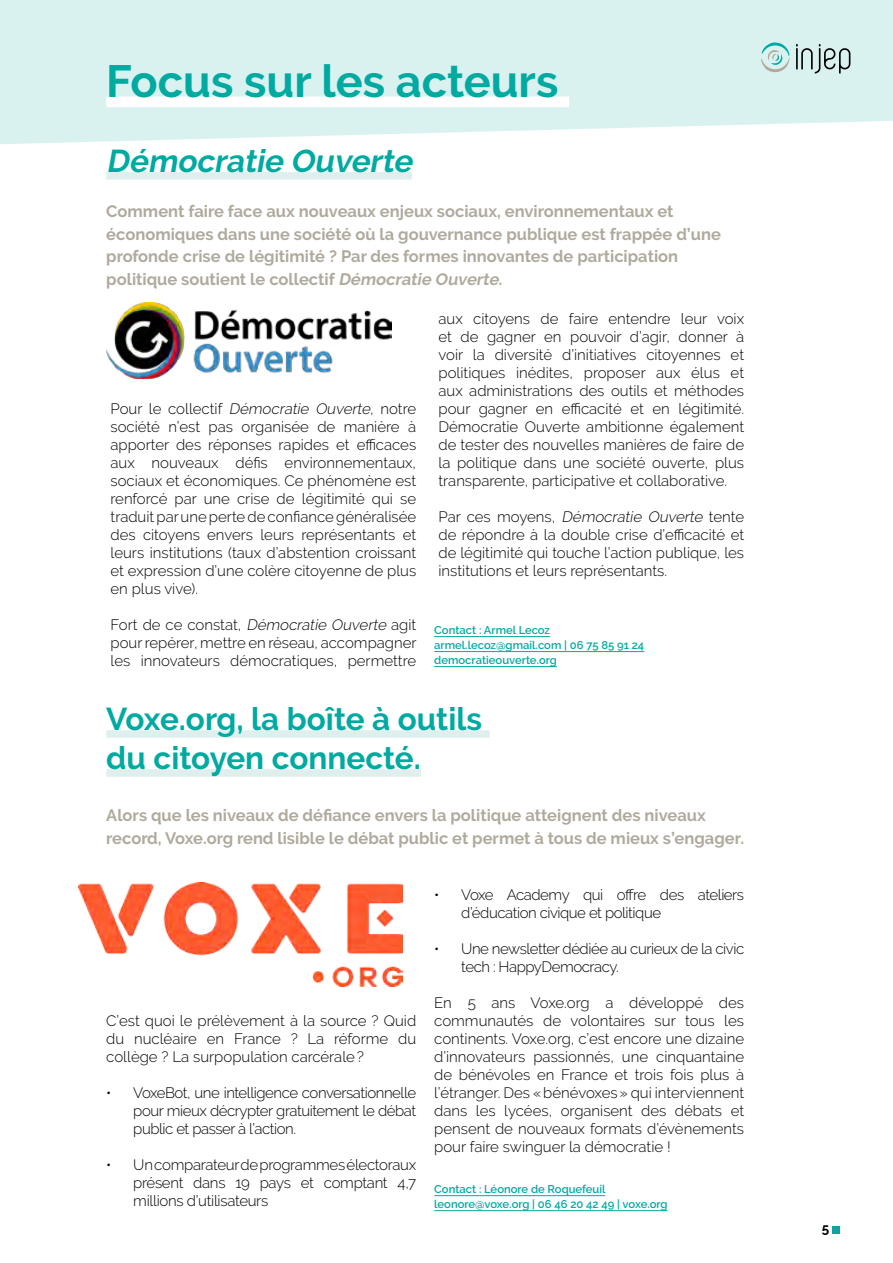
<style>
.page{position:relative;width:893px;height:1263px;background:#fff}
.page>*{position:absolute;margin:0;border:0;box-sizing:border-box;transform-origin:0 0}
.t1{font:700 45px "Raleway";color:#00aaa1}
.t2{font:700 31.5px/39px "Raleway";color:#00aaa1}
.t3{font:italic 700 31.5px "Raleway";color:#00aaa1}
.t4{font:700 16.5px/22.5px "Raleway";color:#b0aa9e}
.t5{font:300 15px/18px "Raleway";letter-spacing:-.005em;color:#000;text-align:justify}
.t6{font:300 15px/18px "Raleway";letter-spacing:-.03em;color:#000}
.t7{font:700 13.5px "Raleway";color:#000}
.t8{font:600 11.25px/15px "Raleway";color:#00aaa1}
.s1{font-style:italic}
</style>
<div class="page">
<svg style="left:0;top:0;width:893px;height:144px;background:#dcf3f1"></svg>
<svg style="left:796px;top:44px;width:54px;height:29px;background:#aabdbc"></svg>
<svg style="left:761px;top:42px;width:29px;height:33px"></svg>
<div style="left:106px;top:97px;width:463px;height:10px;background:#fff"></div>
<div style="left:832px;top:1226px;width:8px;height:7px;background:#00aaa1"></div>
<hr style="left:434px;top:636px;width:116px;height:1px;background:#00aaa1">
<hr style="left:434px;top:651px;width:210px;height:1px;background:#00aaa1">
<hr style="left:434px;top:666px;width:123px;height:1px;background:#00aaa1">
<div style="left:106px;top:172px;width:306px;height:8px;background:#deefee"></div>
<img style="left:106px;top:303px;width:285px;height:75px">
<hr style="left:434px;top:1195px;width:171px;height:1px;background:#00aaa1">
<hr style="left:434px;top:1210px;width:233px;height:1px;background:#00aaa1">
<div style="left:106px;top:730px;width:384px;height:8px;background:#deefee"></div>
<div style="left:106px;top:769px;width:315px;height:8px;background:#deefee"></div>
<img style="left:78px;top:882px;width:324px;height:105px">
<h1 class="t1" style="left:106px;top:55px;width:454px">Focus sur les acteurs</h1>
<h2 class="t3" style="left:106px;top:143px;width:314px">Démocratie Ouverte</h2>
<p class="t4" style="left:106px;top:200px;width:616px">Comment faire face aux nouveaux enjeux sociaux, environnementaux et économiques dans une société où la gouvernance publique est frappée d’une profonde crise de légitimité ? Par des formes innovantes de participation politique soutient le collectif <span class="s1">Démocratie Ouverte.</span></p>
<p class="t5" style="left:111px;top:400px;width:307px">Pour le collectif <span class="s1">Démocratie Ouverte</span>, notre société n’est pas organisée de manière à apporter des réponses rapides et efficaces aux nouveaux défis environnementaux, sociaux et économiques. Ce phénomène est renforcé par une crise de légitimité qui se traduit par une perte de confiance généralisée des citoyens envers leurs représentants et leurs institutions (taux d’abstention croissant et expression d’une colère citoyenne de plus en plus vive).</p>
<p class="t5" style="left:111px;top:616px;width:308px">Fort de ce constat, <span class="s1">Démocratie Ouverte</span> agit pour repérer, mettre en réseau, accompagner les innovateurs démocratiques, permettre</p>
<p class="t5" style="left:438px;top:310px;width:307px">aux citoyens de faire entendre leur voix et de gagner en pouvoir d’agir, donner à voir la diversité d’initiatives citoyennes et politiques inédites, proposer aux élus et aux administrations des outils et méthodes pour gagner en efficacité et en légitimité.<br>Démocratie Ouverte ambitionne également de tester des nouvelles manières de faire de la politique dans une société ouverte, plus transparente, participative et collaborative.</p>
<p class="t5" style="left:438px;top:508px;width:307px">P a r c e s m oye n s , <span class="s1">Démocratie Ouverte</span> te n te de répondre à la double crise d’efficacité et de légitimité qui touche l’action publique, les institutions et leurs représentants.</p>
<p class="t8" style="left:434px;top:622px;width:212px">Contact : Armel Lecoz armel.lecoz@gmail.com | 06 75 85 91 24 democratieouverte.org</p>
<h2 class="t2" style="left:106px;top:700px;width:377px">Voxe.org, la boîte à outils du citoyen connecté.</h2>
<p class="t4" style="left:106px;top:804px;width:639px">Alors que les niveaux de défiance envers la politique atteignent des niveaux record, Voxe.org rend lisible le débat public et permet à tous de mieux s’engager.</p>
<p class="t5" style="left:106px;top:1012px;width:311px">C’est quoi le prélèvement à la source ? Quid du nucléaire en France ? La réforme du collège ? La surpopulation carcérale?</p>
<p class="t5" style="left:133px;top:1084px;width:284px;text-indent:-27px">• VoxeBot, une intelligence conversationnelle pour mieux décrypter gratuitement le débat public et passer à l’action.</p>
<p class="t5" style="left:133px;top:1156px;width:284px;text-indent:-27px">• Un comparateur de programmes électoraux présent dans 19 pays et comptant 4,7 millions d’utilisateurs</p>
<p class="t6" style="left:461px;top:886px;width:284px;text-indent:-27px">• Voxe Academy qui offre des ateliers d’éducation civique et politique</p>
<p class="t6" style="left:461px;top:940px;width:284px;text-indent:-27px">• Une newsletter dédiée au curieux de la civic tech : HappyDemocracy.</p>
<p class="t5" style="left:434px;top:994px;width:311px">En 5 ans Voxe.org a développé des communautés de volontaires sur tous les continents. Voxe.org, c’est encore une dizaine d’innovateurs passionnés, une cinquantaine de bénévoles en France et trois fois plus à l’étranger. Des «bénévoxes» qui interviennent dans les lycées, organisent des débats et pensent de nouveaux formats d’évènements pour faire swinguer la démocratie !</p>
<p class="t8" style="left:434px;top:1181px;width:235px">Contact : Léonore de Roquefeuil leonore@voxe.org | 06 46 20 42 49 | voxe.org</p>
<p class="t7" style="left:822px;top:1221px;width:9px">5</p>
</div>
